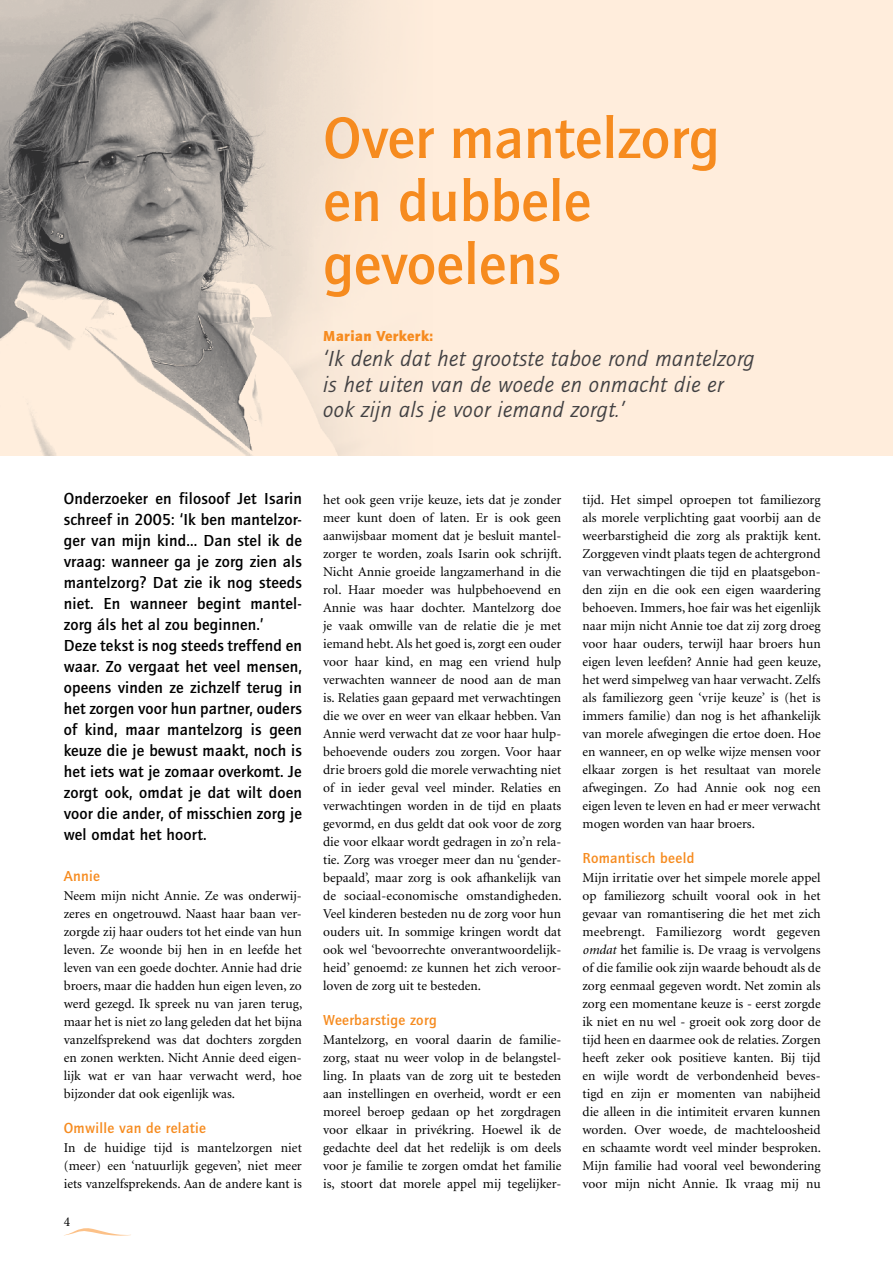
<style>
.page{position:relative;width:893px;height:1263px;background:#fff}
.page>*{position:absolute;margin:0;border:0;box-sizing:border-box;transform-origin:0 0}
.t1{font:500 60px/63px "Quay Sans";color:#f68b1f}
.t2{font:italic 22.5px/25.5px "Quay Sans";letter-spacing:.02em;color:#414042}
.t3{font:500 16.5px/21px "Quay Sans";letter-spacing:.01em;color:#000}
.t4{font:500 15px "Quay Sans";letter-spacing:.02em;color:#f68b1f}
.t5{font:900 15px "Quay Sans";letter-spacing:.02em;color:#f68b1f}
.t6{font:13.5px/18px "Minion";color:#000;text-align:justify}
.s1{font-style:italic}
</style>
<div class="page">
<div style="left:0;top:0;width:893px;height:455px;background:#ffeddc"></div>
<img style="left:0;top:0;width:363px;height:455px">
<svg style="left:64px;top:1228px;width:67px;height:8px"></svg>
<h1 class="t1" style="left:323px;top:107px;width:398px">Over mantelzorg en dubbele gevoelens</h1>
<p class="t5" style="left:323px;top:327px;width:112px">Marian Verkerk:</p>
<h2 class="t2" style="left:323px;top:346px;width:433px">‘Ik denk dat het grootste taboe rond mantelzorg is het uiten van de woede en onmacht die er ook zijn als je voor iemand zorgt.’</h2>
<p class="t3" style="left:64px;top:488px;width:240px">Onderzoeker en filosoof Jet Isarin schreef in 2005: ‘Ik ben mantelzor&shy;ger van mijn kind... Dan stel ik de vraag: wanneer ga je zorg zien als mantelzorg? Dat zie ik nog steeds niet. En wanneer begint mantel&shy;zorg áls het al zou beginnen.’<br>Deze tekst is nog steeds treffend en waar. Zo vergaat het veel mensen, opeens vinden ze zichzelf terug in het zorgen voor hun partner, ouders of kind, maar mantelzorg is geen keuze die je bewust maakt, noch is het iets wat je zomaar overkomt. Je zorgt ook, omdat je dat wilt doen voor die ander, of misschien zorg je wel omdat het hoort.</p>
<p class="t4" style="left:64px;top:867px;width:38px">Annie</p>
<p class="t6" style="left:64px;top:887px;width:240px">Neem mijn nicht Annie. Ze was onderwij&shy;zeres en ongetrouwd. Naast haar baan ver&shy;zorgde zij haar ouders tot het einde van hun leven. Ze woonde bij hen in en leefde het leven van een goede dochter. Annie had drie broers, maar die hadden hun eigen leven, zo werd gezegd. Ik spreek nu van jaren terug, maar het is niet zo lang geleden dat het bijna vanzelfsprekend was dat dochters zorgden en zonen werkten. Nicht Annie deed eigen&shy;lijk wat er van haar verwacht werd, hoe bijzonder dat ook eigenlijk was.</p>
<p class="t4" style="left:64px;top:1119px;width:144px">Omwille van de relatie</p>
<p class="t6" style="left:64px;top:1139px;width:240px">In de huidige tijd is mantelzorgen niet (meer) een ‘natuurlijk gegeven’, niet meer iets vanzelfsprekends. Aan de andere kant is</p>
<p class="t6" style="left:64px;top:1213px;width:8px">4</p>
<p class="t6" style="left:323px;top:491px;width:240px">het ook geen vrije keuze, iets dat je zonder meer kunt doen of laten. Er is ook geen aanwijsbaar moment dat je besluit mantel&shy;zorger te worden, zoals Isarin ook schrijft.<br>Nicht Annie groeide langzamerhand in die rol. Haar moeder was hulpbehoevend en Annie was haar dochter. Mantelzorg doe je vaak omwille van de relatie die je met iemand hebt. Als het goed is, zorgt een ouder voor haar kind, en mag een vriend hulp verwachten wanneer de nood aan de man is. Relaties gaan gepaard met verwachtingen die we over en weer van elkaar hebben. Van Annie werd verwacht dat ze voor haar hulp&shy;behoevende ouders zou zorgen. Voor haar drie broers gold die morele verwachting niet of in ieder geval veel minder. Relaties en verwachtingen worden in de tijd en plaats gevormd, en dus geldt dat ook voor de zorg die voor elkaar wordt gedragen in zo’n rela&shy;tie. Zorg was vroeger meer dan nu ‘gender&shy;bepaald’, maar zorg is ook afhankelijk van de sociaal-economische omstandigheden.<br>Veel kinderen besteden nu de zorg voor hun ouders uit. In sommige kringen wordt dat ook wel ‘bevoorrechte onverantwoordelijk&shy;heid’ genoemd: ze kunnen het zich veroor&shy;loven de zorg uit te besteden.</p>
<p class="t4" style="left:323px;top:1011px;width:115px">Weerbarstige zorg</p>
<p class="t6" style="left:323px;top:1031px;width:240px">Mantelzorg, en vooral daarin de familie&shy;zorg, staat nu weer volop in de belangstel&shy;ling. In plaats van de zorg uit te besteden aan instellingen en overheid, wordt er een moreel beroep gedaan op het zorgdragen voor elkaar in privékring. Hoewel ik de gedachte deel dat het redelijk is om deels voor je familie te zorgen omdat het familie is, stoort dat morele appel mij tegelijker-</p>
<p class="t6" style="left:583px;top:491px;width:240px">tijd. Het simpel oproepen tot familiezorg als morele verplichting gaat voorbij aan de weerbarstigheid die zorg als praktijk kent.<br>Zorggeven vindt plaats tegen de achtergrond van verwachtingen die tijd en plaatsgebon&shy;den zijn en die ook een eigen waardering behoeven. Immers, hoe fair was het eigenlijk naar mijn nicht Annie toe dat zij zorg droeg voor haar ouders, terwijl haar broers hun eigen leven leefden? Annie had geen keuze, het werd simpelweg van haar verwacht. Zelfs als familiezorg geen ‘vrije keuze’ is (het is immers familie) dan nog is het afhankelijk van morele afwegingen die ertoe doen. Hoe en wanneer, en op welke wijze mensen voor elkaar zorgen is het resultaat van morele afwegingen. Zo had Annie ook nog een eigen leven te leven en had er meer verwacht mogen worden van haar broers.</p>
<p class="t4" style="left:583px;top:849px;width:113px">Romantisch beeld</p>
<p class="t6" style="left:583px;top:869px;width:240px">Mijn irritatie over het simpele morele appel op familiezorg schuilt vooral ook in het gevaar van romantisering die het met zich meebrengt. Familiezorg wordt gegeven <span class="s1">omdat</span> het familie is. De vraag is vervolgens of die familie ook zijn waarde behoudt als de zorg eenmaal gegeven wordt. Net zomin als zorg een momentane keuze is - eerst zorgde ik niet en nu wel - groeit ook zorg door de tijd heen en daarmee ook de relaties. Zorgen heeft zeker ook positieve kanten. Bij tijd en wijle wordt de verbondenheid beves&shy;tigd en zijn er momenten van nabijheid die alleen in die intimiteit ervaren kunnen worden. Over woede, de machteloosheid en schaamte wordt veel minder besproken.<br>Mijn familie had vooral veel bewondering voor mijn nicht Annie. Ik vraag mij nu</p>
</div>
